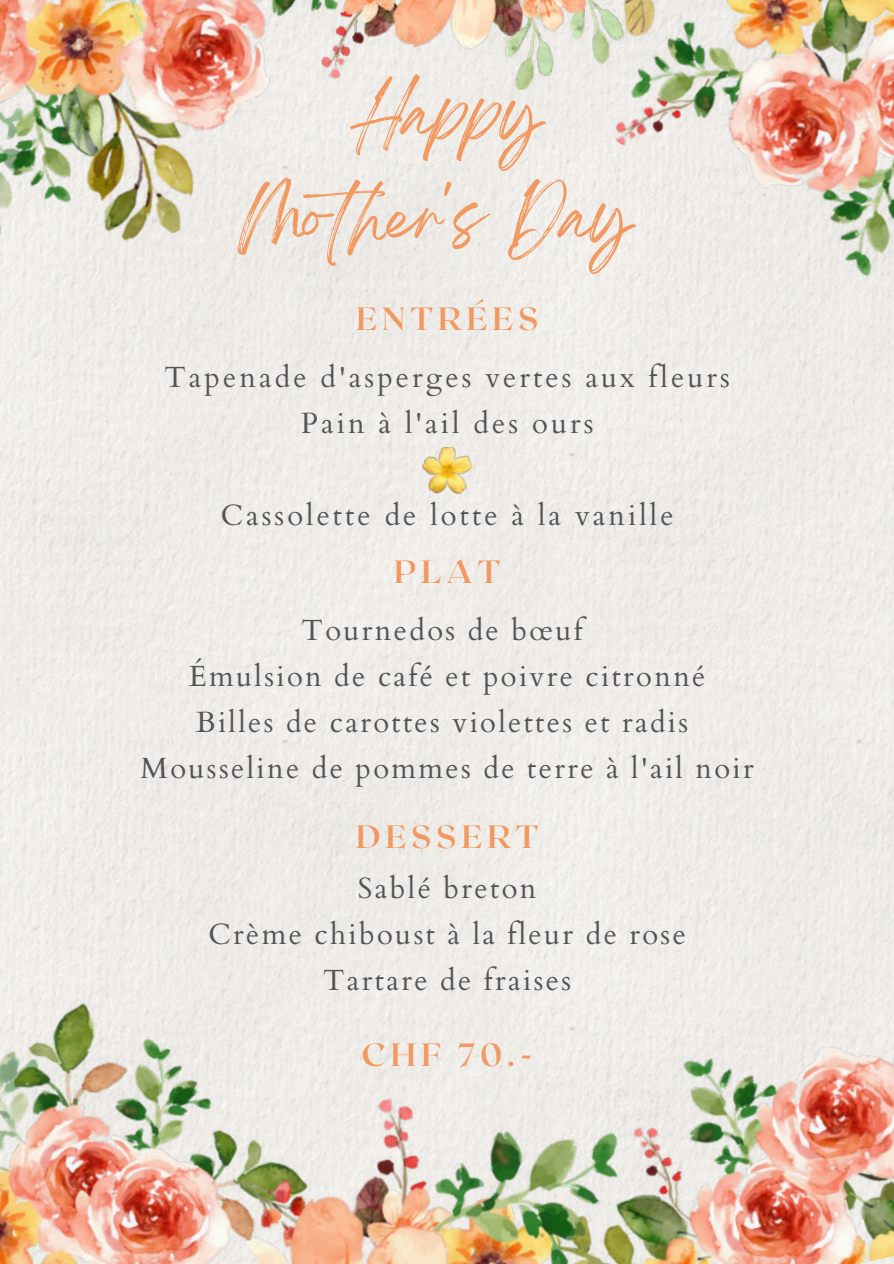
<style>
.page{position:relative;width:894px;height:1264px;background:#fff}
.page>*{position:absolute;margin:0;border:0;box-sizing:border-box;transform-origin:0 0}
.t1{font:58.35px/102.9px "Breathing";color:#f19960;text-align:center}
.t2{font:700 32.1px "Roxborough CF";letter-spacing:.15em;color:#f19960}
.t3{font:29.25px/46px "Cardo";letter-spacing:.08em;color:#545454;text-align:center}
.t4{font:29.25px/46px "Cardo";letter-spacing:.105em;color:#545454;text-align:center}
</style>
<div class="page">
<div style="left:0;top:89px;width:893px;height:902px;background:#efece8"></div>
<img style="left:336px;top:0;width:239px;height:89px">
<img style="left:575px;top:0;width:318px;height:399px">
<img style="left:0;top:0;width:336px;height:344px">
<img style="left:496px;top:978px;width:397px;height:285px">
<img style="left:0;top:929px;width:353px;height:334px">
<img style="left:212px;top:991px;width:469px;height:272px">
<img style="left:422px;top:447px;width:49px;height:46px">
<h1 class="t1" style="left:238px;top:79px;width:396px">Happy<br>Mother's Day</h1>
<p class="t2" style="left:356px;top:297px;width:184px">ENTRÉES</p>
<p class="t4" style="left:164px;top:352px;width:566px">Tapenade d'asperges vertes aux fleurs<br>Pain à l'ail des ours</p>
<p class="t4" style="left:221px;top:490px;width:454px">Cassolette de lotte à la vanille</p>
<p class="t2" style="left:394px;top:550px;width:108px">PLAT</p>
<p class="t3" style="left:140px;top:606px;width:614px">Tournedos de bœuf<br>Émulsion de café et poivre citronné<br>Billes de carottes violettes et radis Mousseline de pommes de terre à l'ail noir</p>
<p class="t2" style="left:356px;top:815px;width:184px">DESSERT</p>
<p class="t3" style="left:208px;top:863px;width:479px">Sablé breton<br>Crème chiboust à la fleur de rose<br>Tartare de fraises</p>
<p class="t2" style="left:361px;top:1033px;width:173px">CHF 70.-</p>
</div>
